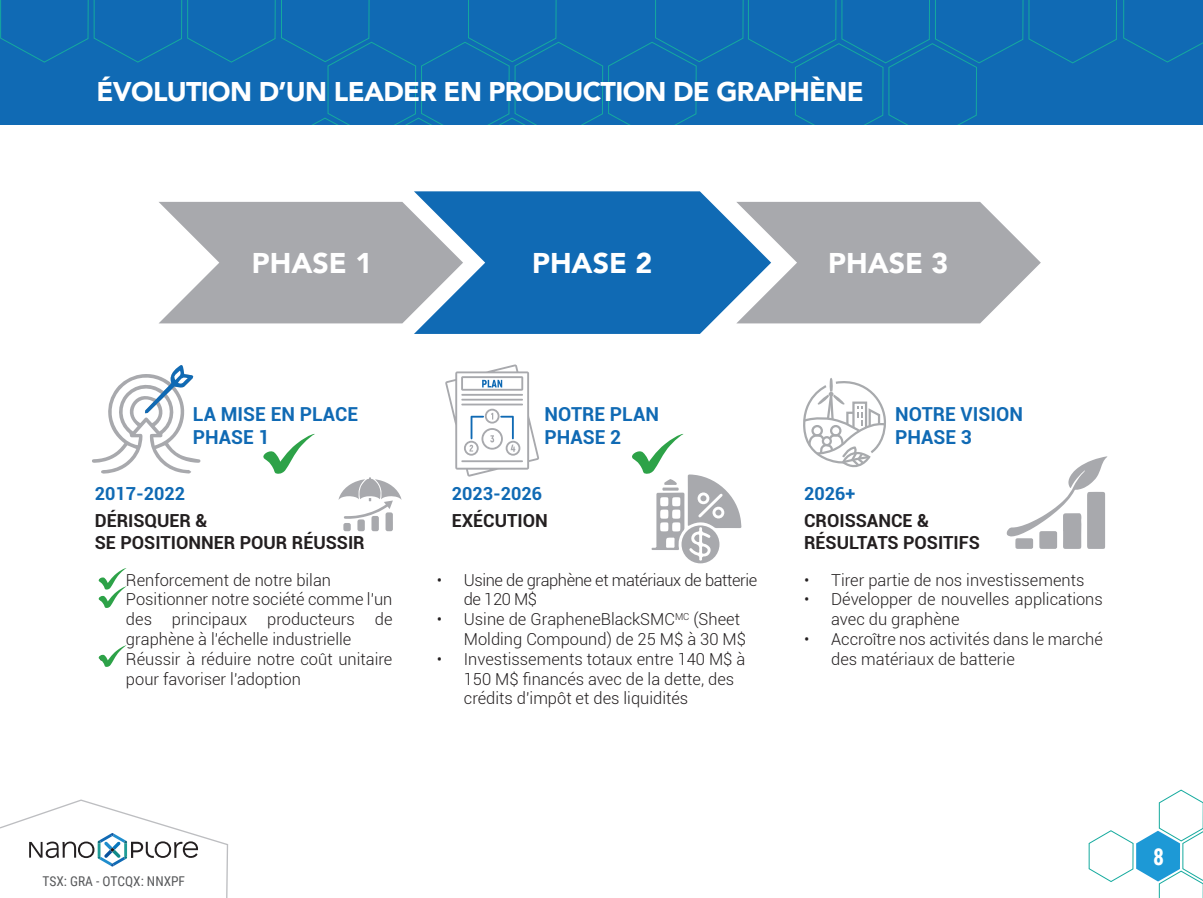
<style>
.page{position:relative;width:1203px;height:898px;background:#fff}
.page>*{position:absolute;margin:0;border:0;box-sizing:border-box;transform-origin:0 0}
.t1{font:900 28.5px "Avenir";color:#fff}
.t2{font:900 27px "Avenir";letter-spacing:-.025em;color:#fff}
.t3{font:700 23.25px "Roboto Condensed";color:#fff;scale:.93 1}
.t4{font:700 19.2px/23.1px "Roboto";color:#106ab4}
.t5{font:700 18px/21.6px "Roboto";color:#231f20}
.t6{font:700 18px "Roboto";color:#106ab4}
.t7{font:300 16.5px/19.8px "Roboto";color:#231f20}
.t8{font:300 16.5px/19.8px "Roboto";letter-spacing:-.025em;color:#231f20}
.t9{font:13.5px "Roboto Condensed";color:#57585a}
</style>
<div class="page">
<svg style="left:159px;top:202px;width:255px;height:121px;background:#b2b3b7"></svg>
<svg style="left:771px;top:202px;width:270px;height:121px;background:#b3b4b7"></svg>
<svg style="left:414px;top:191px;width:357px;height:143px;background:#3a82bd"></svg>
<div style="left:0;top:0;width:1202px;height:124px;background:#106ab4"></div>
<svg style="left:1123px;top:0;width:79px;height:63px"></svg>
<svg style="left:0;top:0;width:1117px;height:124px"></svg>
<svg style="left:1089px;top:789px;width:114px;height:109px"></svg>
<svg style="left:0;top:799px;width:228px;height:99px"></svg>
<svg style="left:445px;top:364px;width:94px;height:113px"></svg>
<svg style="left:338px;top:477px;width:64px;height:54px"></svg>
<svg style="left:803px;top:378px;width:83px;height:90px"></svg>
<svg style="left:92px;top:365px;width:108px;height:108px"></svg>
<svg style="left:1006px;top:456px;width:101px;height:93px"></svg>
<svg style="left:263px;top:433px;width:52px;height:41px"></svg>
<svg style="left:632px;top:434px;width:109px;height:129px"></svg>
<svg style="left:98px;top:568px;width:29px;height:40px"></svg>
<svg style="left:98px;top:645px;width:29px;height:22px"></svg>
<h2 class="t2" style="left:97px;top:68px;width:769px">ÉVOLUTION D’UN LEADER EN PRODUCTION DE GRAPHÈNE</h2>
<h1 class="t1" style="left:252px;top:238px;width:122px">PHASE 1</h1>
<h1 class="t1" style="left:532px;top:238px;width:122px">PHASE 2</h1>
<h1 class="t1" style="left:828px;top:238px;width:122px">PHASE 3</h1>
<p class="t4" style="left:193px;top:401px;width:167px">LA MISE EN PLACE<br>PHASE 1</p>
<p class="t6" style="left:95px;top:480px;width:92px">2017-2022</p>
<p class="t5" style="left:95px;top:509px;width:271px">DÉRISQUER &amp;<br>SE POSITIONNER POUR RÉUSSIR</p>
<p class="t7" style="left:99px;top:569px;width:234px">• Renforcement de notre bilan</p>
<p class="t7" style="left:126px;top:589px;width:268px;text-align:justify;text-indent:-27px">• Positionner notre société comme l'un des principaux producteurs de graphène à l'échelle industrielle</p>
<p class="t7" style="left:126px;top:648px;width:268px;text-indent:-27px">• Réussir à réduire notre coût unitaire pour favoriser l'adoption</p>
<p class="t4" style="left:544px;top:402px;width:116px">NOTRE PLAN<br>PHASE 2</p>
<p class="t4" style="left:895px;top:401px;width:129px">NOTRE VISION<br>PHASE 3</p>
<p class="t6" style="left:452px;top:480px;width:92px">2023-2026</p>
<p class="t5" style="left:452px;top:509px;width:97px">EXÉCUTION</p>
<p class="t8" style="left:464px;top:569px;width:295px;text-indent:-27px">• Usine de graphène et matériaux de batterie de 120 M$</p>
<p class="t7" style="left:464px;top:609px;width:284px;text-indent:-27px">• Usine de GrapheneBlackSMC<sup>MC</sup> (Sheet<br>Molding Compound) de 25 M$ à 30 M$</p>
<p class="t7" style="left:464px;top:648px;width:283px;text-indent:-27px">• Investissements totaux entre 140 M$ à<br>150 M$ financés avec de la dette, des crédits d'impôt et des liquidités</p>
<p class="t6" style="left:804px;top:480px;width:53px">2026+</p>
<p class="t5" style="left:804px;top:509px;width:177px">CROISSANCE &amp;<br>RÉSULTATS POSITIFS</p>
<p class="t7" style="left:804px;top:569px;width:282px">• Tirer partie de nos investissements</p>
<p class="t7" style="left:831px;top:589px;width:273px;text-indent:-27px">• Développer de nouvelles applications avec du graphène</p>
<p class="t7" style="left:831px;top:628px;width:273px;text-indent:-27px">• Accroître nos activités dans le marché des matériaux de batterie</p>
<p class="t9" style="left:43px;top:871px;width:144px">TSX: GRA - OTCQX: NNXPF</p>
<h3 class="t3" style="left:1153px;top:840px;width:13px">8</h3>
</div>
